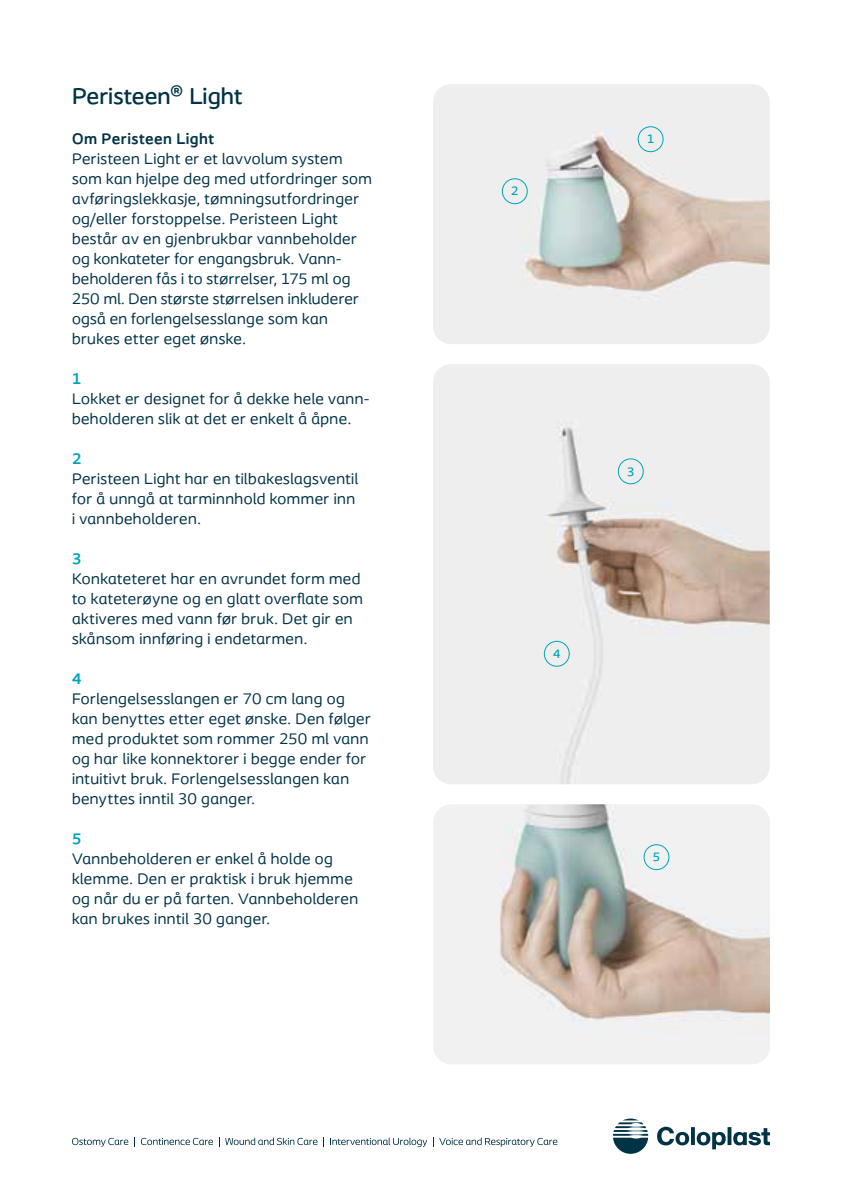
<style>
.page{position:relative;width:842px;height:1191px;background:#fff}
.page>*{position:absolute;margin:0;border:0;box-sizing:border-box;transform-origin:0 0}
.t1{font:500 24px "Coloplast";letter-spacing:.005em;color:#003346}
.t2{font:16px/20px "Coloplast";letter-spacing:.03em;color:#003346}
.t3{font:700 16px "Coloplast";letter-spacing:.03em;color:#003346}
.t4{font:700 16px "Coloplast";color:#00a3bc}
.t5{font:500 12.8px "Coloplast";color:#00a3bc}
</style>
<div class="page">
<svg style="left:72px;top:1137px;width:56px;height:10px"></svg>
<svg style="left:141px;top:1137px;width:72px;height:8px"></svg>
<svg style="left:219px;top:1137px;width:98px;height:9px"></svg>
<svg style="left:330px;top:1137px;width:97px;height:10px"></svg>
<svg style="left:433px;top:1137px;width:124px;height:10px"></svg>
<svg style="left:613px;top:1118px;width:35px;height:35px"></svg>
<svg style="left:657px;top:1126px;width:113px;height:23px"></svg>
<img style="left:433px;top:84px;width:337px;height:260px">
<img style="left:433px;top:804px;width:337px;height:260px">
<img style="left:433px;top:364px;width:337px;height:420px">
<div style="left:502px;top:178px;width:26px;height:26px;border:1px solid #00a3bc;border-radius:50%"></div>
<div style="left:618px;top:458px;width:26px;height:26px;border:1px solid #00a3bc;border-radius:50%"></div>
<div style="left:544px;top:641px;width:26px;height:25px;border:1px solid #00a3bc;border-radius:50%"></div>
<div style="left:644px;top:844px;width:25px;height:26px;border:1px solid #00a3bc;border-radius:50%"></div>
<div style="left:638px;top:126px;width:25px;height:26px;border:1px solid #00a3bc;border-radius:50%"></div>
<h1 class="t1" style="left:72px;top:82px;width:172px">Peristeen® Light</h1>
<p class="t3" style="left:72px;top:129px;width:144px">Om Peristeen Light</p>
<p class="t2" style="left:72px;top:149px;width:301px">Peristeen Light er et lavvolum system som kan hjelpe deg med utfordringer som avføringslekkasje, tømningsutfordringer og/eller forstoppelse. Peristeen Light består av en gjenbrukbar vannbeholder og konkateter for engangsbruk. Vann&shy;beholderen fås i to størrelser, 175 ml og 250 ml. Den største størrelsen inkluderer også en forlengelsesslange som kan brukes etter eget ønske.</p>
<p class="t4" style="left:72px;top:369px;width:11px">1</p>
<p class="t2" style="left:72px;top:389px;width:299px">Lokket er designet for å dekke hele vann&shy;beholderen slik at det er enkelt å åpne.</p>
<p class="t4" style="left:72px;top:449px;width:11px">2</p>
<p class="t2" style="left:72px;top:469px;width:288px">Peristeen Light har en tilbakeslagsventil for å unngå at tarminnhold kommer inn i vannbeholderen.</p>
<p class="t4" style="left:72px;top:549px;width:11px">3</p>
<p class="t2" style="left:72px;top:569px;width:292px">Konkateteret har en avrundet form med to kateterøyne og en glatt overflate som aktiveres med vann før bruk. Det gir en skånsom innføring i endetarmen.</p>
<p class="t4" style="left:72px;top:669px;width:11px">4</p>
<p class="t2" style="left:72px;top:689px;width:300px">Forlengelsesslangen er 70 cm lang og kan benyttes etter eget ønske. Den følger med produktet som rommer 250 ml vann og har like konnektorer i begge ender for intuitivt bruk. Forlengelsesslangen kan benyttes inntil 30 ganger.</p>
<p class="t4" style="left:72px;top:829px;width:11px">5</p>
<p class="t2" style="left:72px;top:849px;width:288px">Vannbeholderen er enkel å holde og klemme. Den er praktisk i bruk hjemme og når du er på farten. Vannbeholderen kan brukes inntil 30 ganger.</p>
<p class="t5" style="left:511px;top:183px;width:9px">2</p>
<p class="t5" style="left:647px;top:131px;width:9px">1</p>
<p class="t5" style="left:627px;top:463px;width:9px">3</p>
<p class="t5" style="left:553px;top:646px;width:9px">4</p>
<p class="t5" style="left:653px;top:849px;width:9px">5</p>
</div>
